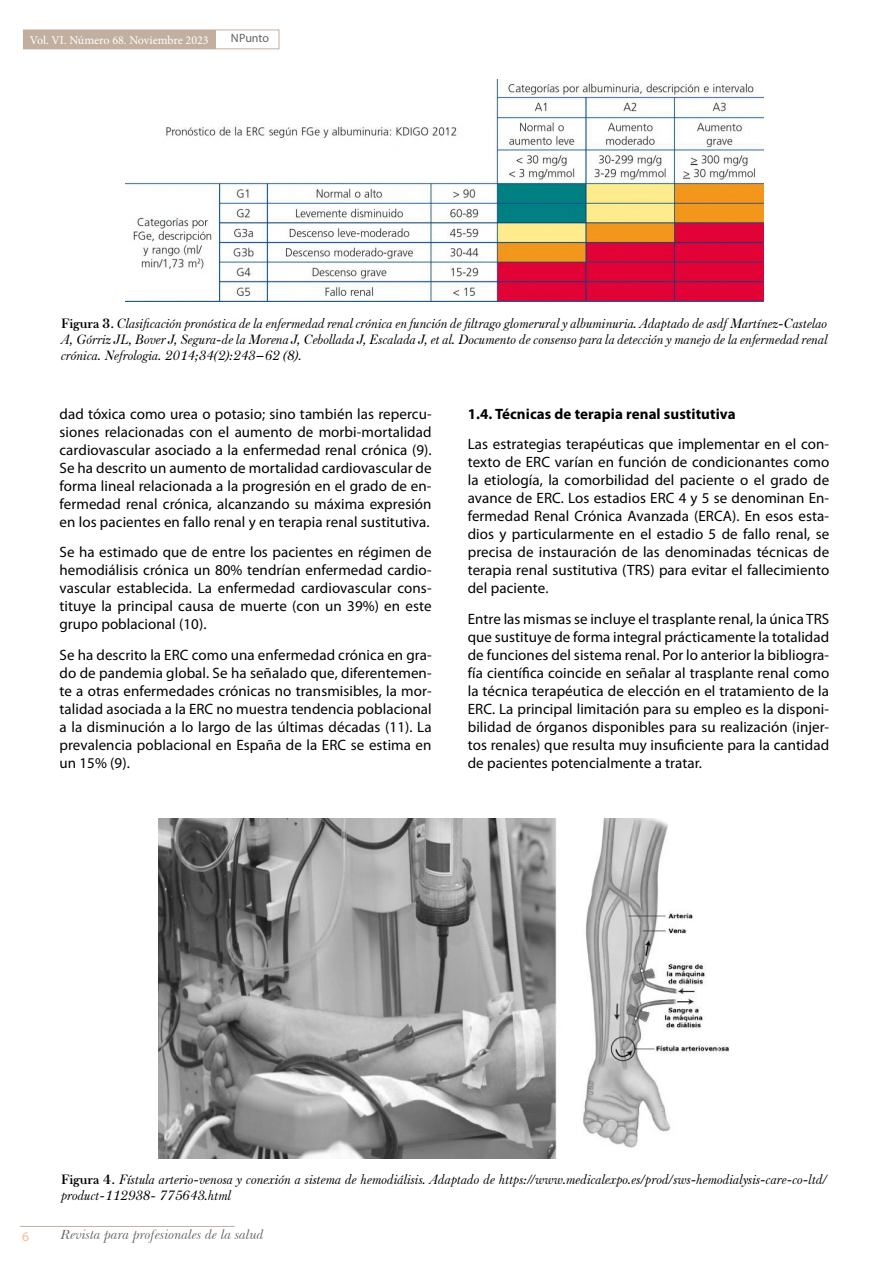
<style>
.page{position:relative;width:893px;height:1263px;background:#fff}
.page>*{position:absolute;margin:0;border:0;box-sizing:border-box;transform-origin:0 0}
.t1{font:15px/18px "Myriad Pro";letter-spacing:.005em;color:#000;text-align:justify}
.t2{font:700 15px "Myriad Pro";letter-spacing:.005em;color:#000}
.t3{font:italic 13.5px/16.2px "Baskerville F";color:#000;text-align:justify}
.t4{font:italic 13.5px "Baskerville BT";color:#646363}
.t5{font:13.5px "Myriad Pro";color:#f6bc96}
.t6{font:12px "Minion Pro";color:#fff}
.t7{font:12px "Myriad Pro";letter-spacing:-.005em;color:#646363}
.s1{font-weight:700;font-style:normal}
</style>
<div class="page">
<div style="left:23px;top:30px;width:256px;height:19px;border:1px solid #c2afa0"></div>
<div style="left:23px;top:30px;width:193px;height:19px;background:#c2afa0"></div>
<hr style="left:20px;top:1226px;width:215px;height:1px;background:#c2afa0">
<img style="left:125px;top:79px;width:638px;height:223px">
<img style="left:159px;top:818px;width:570px;height:340px">
<p class="t6" style="left:30px;top:32px;width:180px">Vol. VI. Número 68. Noviembre 2023</p>
<p class="t7" style="left:231px;top:30px;width:40px">NPunto</p>
<p class="t3" style="left:61px;top:315px;width:768px"><span class="s1">Figura 3.</span> Clasificación pronóstica de la enfermedad renal crónica en función de filtrago glomerural y albuminuria. Adaptado de asdf Martínez-Castelao A, Górriz JL, Bover J, Segura-de la Morena J, Cebollada J, Escalada J, et al. Documento de consenso para la detección y manejo de la enfermedad renal crónica. Nefrologia. 2014;34(2):243–62 (8).</p>
<p class="t1" style="left:60px;top:404px;width:374px">dad tóxica como urea o potasio; sino también las repercu&shy;siones relacionadas con el aumento de morbi-mortalidad cardiovascular asociado a la enfermedad renal crónica (9).<br>Se ha descrito un aumento de mortalidad cardiovascular de forma lineal relacionada a la progresión en el grado de en&shy;fermedad renal crónica, alcanzando su máxima expresión en los pacientes en fallo renal y en terapia renal sustitutiva.</p>
<p class="t1" style="left:60px;top:543px;width:374px">Se ha estimado que de entre los pacientes en régimen de hemodiálisis crónica un 80% tendrían enfermedad cardio&shy;vascular establecida. La enfermedad cardiovascular cons&shy;tituye la principal causa de muerte (con un 39%) en este grupo poblacional (10).</p>
<p class="t1" style="left:60px;top:646px;width:374px">Se ha descrito la ERC como una enfermedad crónica en gra&shy;do de pandemia global. Se ha señalado que, diferentemen&shy;te a otras enfermedades crónicas no transmisibles, la mor&shy;talidad asociada a la ERC no muestra tendencia poblacional a la disminución a lo largo de las últimas décadas (11). La prevalencia poblacional en España de la ERC se estima en un 15% (9).</p>
<p class="t2" style="left:468px;top:405px;width:269px">1.4. Técnicas de terapia renal sustitutiva</p>
<p class="t1" style="left:468px;top:435px;width:363px">Las estrategias terapéuticas que implementar en el con&shy;texto de ERC varían en función de condicionantes como la etiología, la comorbilidad del paciente o el grado de avance de ERC. Los estadios ERC 4 y 5 se denominan En&shy;fermedad Renal Crónica Avanzada (ERCA). En esos esta&shy;dios y particularmente en el estadio 5 de fallo renal, se precisa de instauración de las denominadas técnicas de terapia renal sustitutiva (TRS) para evitar el fallecimiento del paciente.</p>
<p class="t1" style="left:468px;top:610px;width:363px">Entre las mismas se incluye el trasplante renal, la única TRS que sustituye de forma integral prácticamente la totalidad de funciones del sistema renal. Por lo anterior la bibliogra&shy;fía científica coincide en señalar al trasplante renal como la técnica terapéutica de elección en el tratamiento de la ERC. La principal limitación para su empleo es la disponi&shy;bilidad de órganos disponibles para su realización (injer&shy;tos renales) que resulta muy insuficiente para la cantidad de pacientes potencialmente a tratar.</p>
<p class="t3" style="left:61px;top:1171px;width:768px"><span class="s1">Figura 4.</span> Fístula arterio-venosa y conexión a sistema de hemodiálisis. Adaptado de https://www.medicalexpo.es/prod/sws-hemodialysis-care-co-ltd/ product-112938- 775643.html</p>
<p class="t5" style="left:22px;top:1228px;width:8px">6</p>
<p class="t4" style="left:61px;top:1227px;width:205px">Revista para profesionales de la salud</p>
</div>
